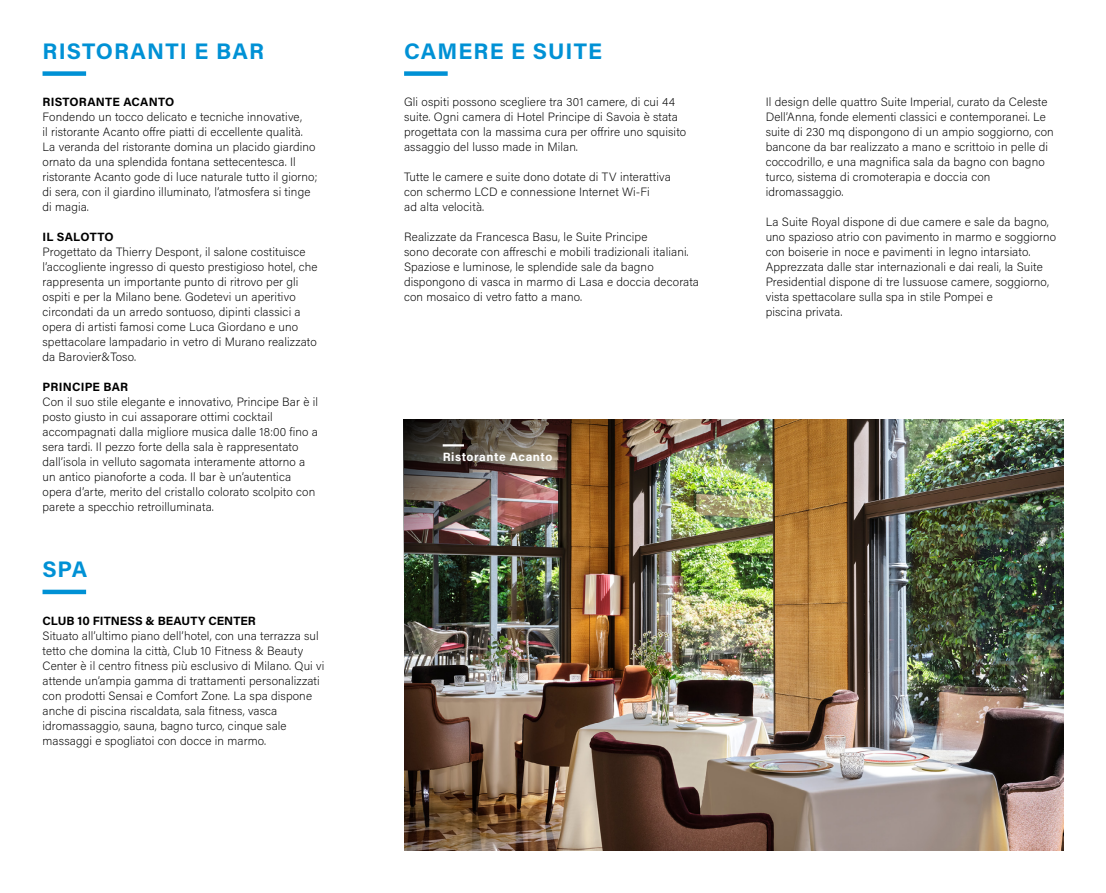
<style>
.page{position:relative;width:1106px;height:893px;background:#fff}
.page>*{position:absolute;margin:0;border:0;box-sizing:border-box;transform-origin:0 0}
.t1{font:700 22.5px "Acumin Pro";letter-spacing:.05em;color:#0091d5}
.t2{font:200 12px/15px "Acumin Pro";letter-spacing:.01em;color:#000}
.t3{font:700 12px "Acumin Pro";letter-spacing:.01em;color:#000}
.t4{font:700 12px "Acumin Pro";letter-spacing:.045em;color:#fff}
</style>
<div class="page">
<div style="left:43px;top:71px;width:43px;height:5px;background:#0091d5"></div>
<hr style="left:43px;top:590px;width:43px;height:4px;background:#0091d5">
<div style="left:404px;top:71px;width:43px;height:5px;background:#0091d5"></div>
<img style="left:404px;top:420px;width:659px;height:430px">
<img style="left:404px;top:420px;width:233px;height:180px">
<hr style="left:443px;top:444px;width:21px;height:2px;background:#fff">
<h1 class="t1" style="left:43px;top:35px;width:223px">RISTORANTI E BAR</h1>
<p class="t3" style="left:43px;top:94px;width:133px">RISTORANTE ACANTO</p>
<p class="t2" style="left:43px;top:109px;width:276px">Fondendo un tocco delicato e tecniche innovative,<br>il ristorante Acanto offre piatti di eccellente qualità.<br>La veranda del ristorante domina un placido giardino ornato da una splendida fontana settecentesca. Il ristorante Acanto gode di luce naturale tutto il giorno; di sera, con il giardino illuminato, l’atmosfera si tinge di magia.</p>
<p class="t3" style="left:43px;top:229px;width:73px">IL SALOTTO</p>
<p class="t2" style="left:43px;top:244px;width:276px">Progettato da Thierry Despont, il salone costituisce l’accogliente ingresso di questo prestigioso hotel, che rappresenta un importante punto di ritrovo per gli ospiti e per la Milano bene. Godetevi un aperitivo circondati da un arredo sontuoso, dipinti classici a opera di artisti famosi come Luca Giordano e uno spettacolare lampadario in vetro di Murano realizzato da Barovier&amp;Toso.</p>
<p class="t3" style="left:43px;top:379px;width:87px">PRINCIPE BAR</p>
<p class="t2" style="left:43px;top:394px;width:277px">Con il suo stile elegante e innovativo, Principe Bar è il posto giusto in cui assaporare ottimi cocktail accompagnati dalla migliore musica dalle 18:00 fino a sera tardi. Il pezzo forte della sala è rappresentato dall’isola in velluto sagomata interamente attorno a un antico pianoforte a coda. Il bar è un’autentica opera d’arte, merito del cristallo colorato scolpito con parete a specchio retroilluminata.</p>
<h1 class="t1" style="left:43px;top:554px;width:46px">SPA</h1>
<p class="t3" style="left:43px;top:612px;width:215px">CLUB 10 FITNESS &amp; BEAUTY CENTER</p>
<p class="t2" style="left:43px;top:627px;width:283px">Situato all’ultimo piano dell’hotel, con una terrazza sul tetto che domina la città, Club 10 Fitness &amp; Beauty Center è il centro fitness più esclusivo di Milano. Qui vi attende un’ampia gamma di trattamenti personalizzati con prodotti Sensai e Comfort Zone. La spa dispone anche di piscina riscaldata, sala fitness, vasca idromassaggio, sauna, bagno turco, cinque sale massaggi e spogliatoi con docce in marmo.</p>
<h1 class="t1" style="left:404px;top:35px;width:199px">CAMERE E SUITE</h1>
<p class="t2" style="left:404px;top:94px;width:284px">Gli ospiti possono scegliere tra 301 camere, di cui 44 suite. Ogni camera di Hotel Principe di Savoia è stata progettata con la massima cura per offrire uno squisito assaggio del lusso made in Milan.</p>
<p class="t2" style="left:404px;top:169px;width:268px">Tutte le camere e suite dono dotate di TV interattiva con schermo LCD e connessione Internet Wi-Fi<br>ad alta velocità.</p>
<p class="t2" style="left:404px;top:229px;width:296px">Realizzate da Francesca Basu, le Suite Principe<br>sono decorate con affreschi e mobili tradizionali italiani.<br>Spaziose e luminose, le splendide sale da bagno dispongono di vasca in marmo di Lasa e doccia decorata con mosaico di vetro fatto a mano.</p>
<p class="t4" style="left:443px;top:448px;width:111px">Ristorante Acanto</p>
<p class="t2" style="left:765px;top:94px;width:290px">Il design delle quattro Suite Imperial, curato da Celeste Dell’Anna, fonde elementi classici e contemporanei. Le suite di 230 mq dispongono di un ampio soggiorno, con bancone da bar realizzato a mano e scrittoio in pelle di coccodrillo, e una magnifica sala da bagno con bagno turco, sistema di cromoterapia e doccia con idromassaggio.</p>
<p class="t2" style="left:765px;top:214px;width:292px">La Suite Royal dispone di due camere e sale da bagno, uno spazioso atrio con pavimento in marmo e soggiorno con boiserie in noce e pavimenti in legno intarsiato.<br>Apprezzata dalle star internazionali e dai reali, la Suite Presidential dispone di tre lussuose camere, soggiorno, vista spettacolare sulla spa in stile Pompei e<br>piscina privata.</p>
</div>
